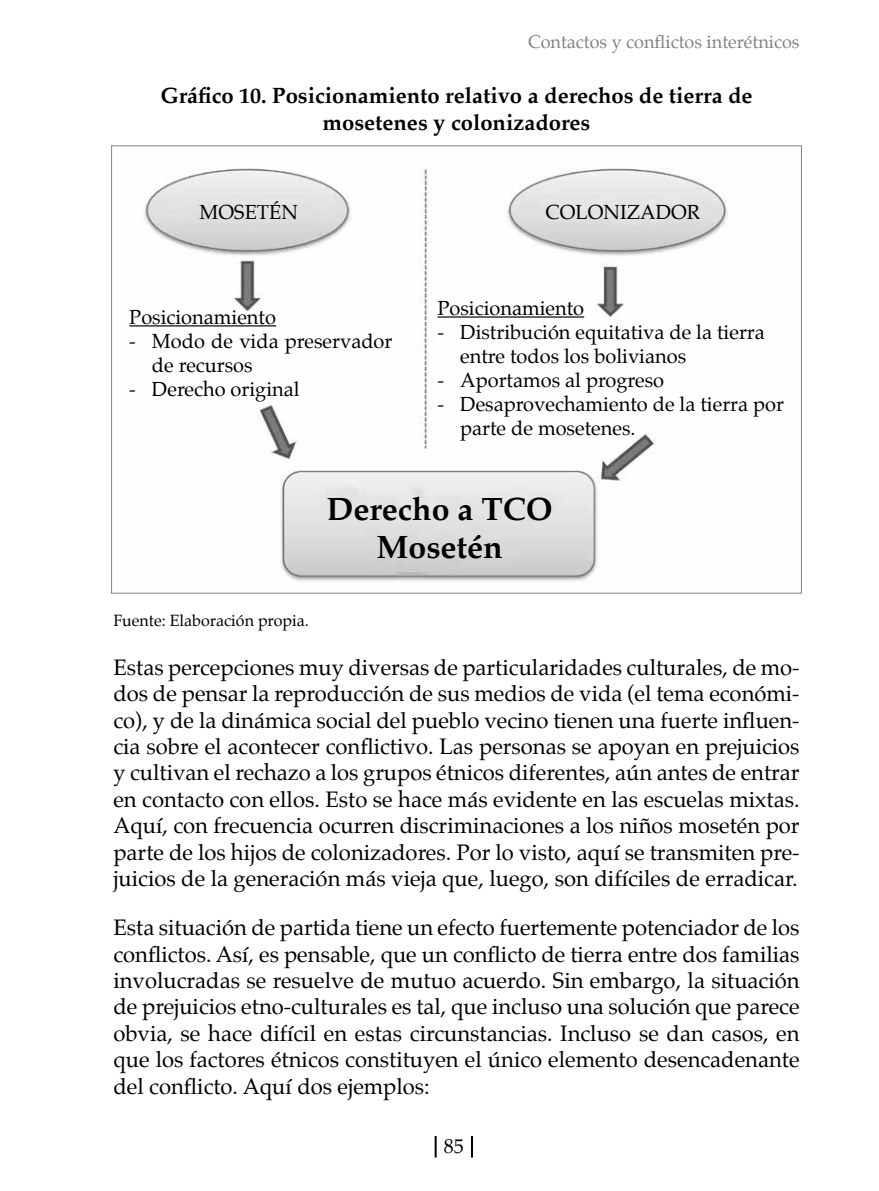
<style>
.page{position:relative;width:879px;height:1191px;background:#fff}
.page>*{position:absolute;margin:0;border:0;box-sizing:border-box;transform-origin:0 0}
.t1{font:700 32px/38.4px "Palatino";color:#000;text-align:center}
.t2{font:22px/26.4px "Palatino";color:#000;text-align:justify}
.t3{font:700 22px/26.4px "Palatino";color:#000;text-align:center}
.t4{font:20px/24px "Palatino";color:#000}
.t5{font:18px "Palatino";color:#808285}
.t6{font:16px "Palatino";color:#000}
</style>
<div class="page">
<hr style="left:435px;top:1136px;width:2px;height:21px;background:#000">
<hr style="left:471px;top:1136px;width:2px;height:21px;background:#000">
<img style="left:129px;top:168px;width:599px;height:413px">
<hr style="left:129px;top:325px;width:147px;height:1px;background:#000">
<hr style="left:437px;top:316px;width:147px;height:1px;background:#000">
<p class="t5" style="left:528px;top:27px;width:273px">Contactos y conflictos interétnicos</p>
<p class="t3" style="left:160px;top:82px;width:594px">Gráfico 10. Posicionamiento relativo a derechos de tierra de mosetenes y colonizadores</p>
<p class="t4" style="left:200px;top:201px;width:33px">Moset</p>
<p class="t4" style="left:269px;top:201px;width:25px">Én</p>
<p class="t4" style="left:129px;top:305px;width:148px">Posicionamiento</p>
<p class="t4" style="left:152px;top:329px;width:242px;text-indent:-23px">- Modo de vida preservador de recursos</p>
<p class="t4" style="left:129px;top:377px;width:172px">- Derecho original</p>
<p class="t4" style="left:545px;top:201px;width:156px">COLONIZADOR</p>
<p class="t4" style="left:437px;top:296px;width:148px">Posicionamiento</p>
<p class="t4" style="left:460px;top:320px;width:306px;text-indent:-23px">- Distribución equitativa de la tierra entre todos los bolivianos</p>
<p class="t4" style="left:437px;top:368px;width:228px">- Aportamos al progreso</p>
<p class="t4" style="left:460px;top:392px;width:325px;text-indent:-23px">- Desaprovechamiento de la tierra por parte de mosetenes.</p>
<h1 class="t1" style="left:327px;top:489px;width:227px">Derecho a TCO<br>Mosetén</h1>
<p class="t6" style="left:113px;top:607px;width:197px">Fuente: Elaboración propia.</p>
<p class="t2" style="left:113px;top:654px;width:688px">Estas percepciones muy diversas de particularidades culturales, de mo&shy;dos de pensar la reproducción de sus medios de vida (el tema económi&shy;co), y de la dinámica social del pueblo vecino tienen una fuerte influen&shy;cia sobre el acontecer conflictivo. Las personas se apoyan en prejuicios y cultivan el rechazo a los grupos étnicos diferentes, aún antes de entrar en contacto con ellos. Esto se hace más evidente en las escuelas mixtas.<br>Aquí, con frecuencia ocurren discriminaciones a los niños mosetén por parte de los hijos de colonizadores. Por lo visto, aquí se transmiten pre&shy;juicios de la generación más vieja que, luego, son difíciles de erradicar.</p>
<p class="t2" style="left:113px;top:914px;width:688px">Esta situación de partida tiene un efecto fuertemente potenciador de los conflictos. Así, es pensable, que un conflicto de tierra entre dos familias involucradas se resuelve de mutuo acuerdo. Sin embargo, la situación de prejuicios etno-culturales es tal, que incluso una solución que parece obvia, se hace difícil en estas circunstancias. Incluso se dan casos, en que los factores étnicos constituyen el único elemento desencadenante del conflicto. Aquí dos ejemplos:</p>
<p class="t4" style="left:444px;top:1133px;width:21px">85</p>
</div>
